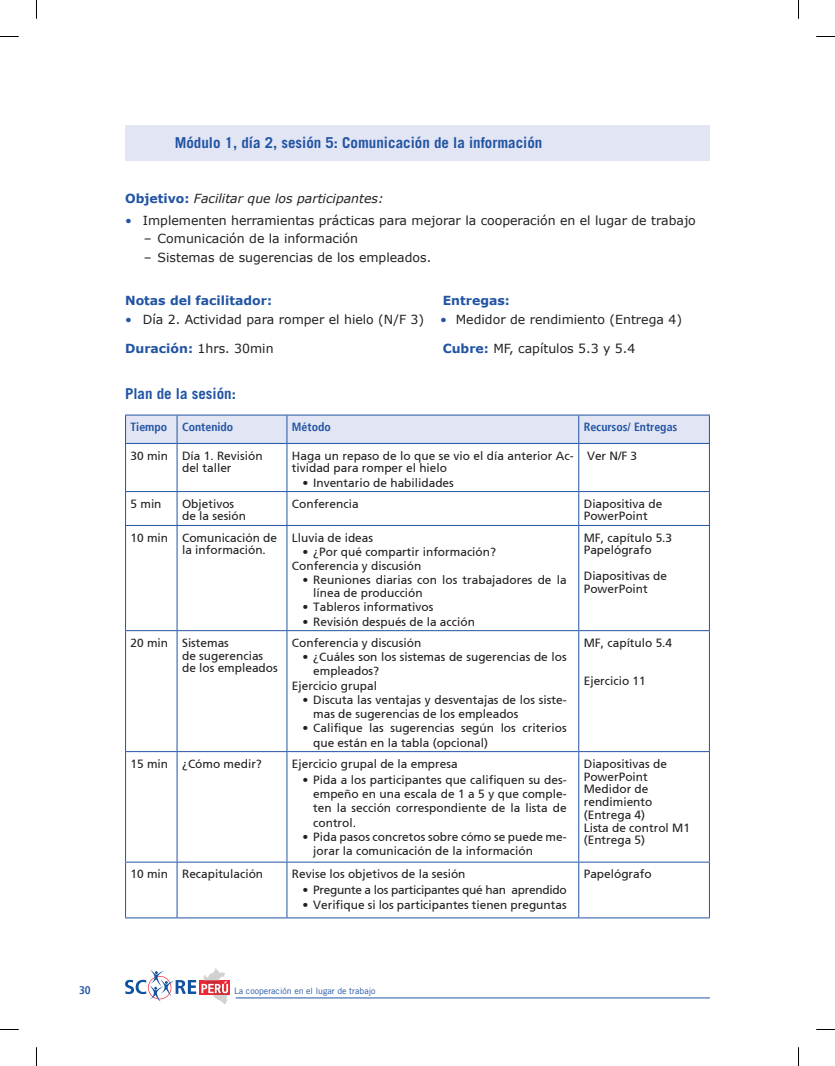
<style>
.page{position:relative;width:835px;height:1066px;background:#fff}
.page>*{position:absolute;margin:0;border:0;box-sizing:border-box;transform-origin:0 0}
.t1{font:700 15px "Trade Gothic LT Std";color:#2254a4}
.t2{font:12.5px "Verdana";color:#231f20}
.t3{font:italic 12.5px "Verdana";color:#231f20}
.t4{font:700 12.5px "Verdana";color:#2254a4}
.t5{font:11.88px/12.8px "Frutiger Roman";color:#231f20}
.t6{font:11.88px "Frutiger Roman";letter-spacing:-.025em;color:#231f20}
.t7{font:700 condensed 11.88px "Frutiger";color:#2254a4}
.t8{font:700 condensed 11.25px "Frutiger";color:#2254a4}
.t9{font:8.75px "Trade Gothic LT Std";color:#2254a4}
.s1{font-weight:700;font-style:normal;color:#2254a4}
.s2{color:#2254a4}
.s3{font-weight:700;color:#2254a4}
</style>
<div class="page">
<hr style="left:236px;top:997px;width:474px;height:1px;background:#2254a4">
<svg style="left:228px;top:980px;width:2px;height:14px"></svg>
<svg style="left:125px;top:968px;width:103px;height:35px"></svg>
<hr style="left:125px;top:414px;width:52px;height:1px;background:#2254a4">
<hr style="left:177px;top:414px;width:110px;height:1px;background:#2254a4">
<hr style="left:287px;top:414px;width:292px;height:1px;background:#2254a4">
<hr style="left:579px;top:414px;width:131px;height:1px;background:#2254a4">
<svg style="left:125px;top:415px;width:585px;height:28px;background:#dce0f0"></svg>
<hr style="left:125px;top:443px;width:52px;height:1px;background:#2254a4">
<hr style="left:125px;top:444px;width:1px;height:47px;background:#2254a4">
<hr style="left:177px;top:443px;width:110px;height:1px;background:#2254a4">
<hr style="left:177px;top:444px;width:1px;height:47px;background:#2254a4">
<hr style="left:287px;top:443px;width:292px;height:1px;background:#2254a4">
<hr style="left:286px;top:444px;width:1px;height:47px;background:#2254a4">
<hr style="left:579px;top:443px;width:131px;height:1px;background:#2254a4">
<hr style="left:578px;top:444px;width:1px;height:47px;background:#2254a4">
<hr style="left:709px;top:444px;width:1px;height:47px;background:#2254a4">
<hr style="left:125px;top:491px;width:52px;height:1px;background:#2254a4">
<hr style="left:125px;top:492px;width:1px;height:33px;background:#2254a4">
<hr style="left:177px;top:491px;width:110px;height:1px;background:#2254a4">
<hr style="left:177px;top:492px;width:1px;height:33px;background:#2254a4">
<hr style="left:287px;top:491px;width:292px;height:1px;background:#2254a4">
<hr style="left:286px;top:492px;width:1px;height:33px;background:#2254a4">
<hr style="left:579px;top:491px;width:131px;height:1px;background:#2254a4">
<hr style="left:578px;top:492px;width:1px;height:33px;background:#2254a4">
<hr style="left:709px;top:492px;width:1px;height:33px;background:#2254a4">
<hr style="left:125px;top:525px;width:52px;height:1px;background:#2254a4">
<hr style="left:125px;top:525px;width:1px;height:105px;background:#2254a4">
<hr style="left:177px;top:525px;width:110px;height:1px;background:#2254a4">
<hr style="left:177px;top:525px;width:1px;height:105px;background:#2254a4">
<hr style="left:287px;top:525px;width:292px;height:1px;background:#2254a4">
<hr style="left:286px;top:525px;width:1px;height:105px;background:#2254a4">
<hr style="left:579px;top:525px;width:131px;height:1px;background:#2254a4">
<hr style="left:578px;top:525px;width:1px;height:105px;background:#2254a4">
<hr style="left:709px;top:525px;width:1px;height:105px;background:#2254a4">
<hr style="left:125px;top:630px;width:52px;height:1px;background:#2254a4">
<hr style="left:125px;top:631px;width:1px;height:119px;background:#2254a4">
<hr style="left:177px;top:630px;width:110px;height:1px;background:#2254a4">
<hr style="left:177px;top:631px;width:1px;height:119px;background:#2254a4">
<hr style="left:287px;top:630px;width:292px;height:1px;background:#2254a4">
<hr style="left:286px;top:631px;width:1px;height:119px;background:#2254a4">
<hr style="left:579px;top:630px;width:131px;height:1px;background:#2254a4">
<hr style="left:578px;top:631px;width:1px;height:119px;background:#2254a4">
<hr style="left:709px;top:631px;width:1px;height:119px;background:#2254a4">
<hr style="left:125px;top:750px;width:52px;height:1px;background:#2254a4">
<hr style="left:125px;top:751px;width:1px;height:110px;background:#2254a4">
<hr style="left:177px;top:750px;width:110px;height:1px;background:#2254a4">
<hr style="left:177px;top:751px;width:1px;height:110px;background:#2254a4">
<hr style="left:287px;top:750px;width:292px;height:1px;background:#2254a4">
<hr style="left:286px;top:751px;width:1px;height:110px;background:#2254a4">
<hr style="left:579px;top:750px;width:131px;height:1px;background:#2254a4">
<hr style="left:578px;top:751px;width:1px;height:110px;background:#2254a4">
<hr style="left:709px;top:751px;width:1px;height:110px;background:#2254a4">
<hr style="left:125px;top:861px;width:52px;height:1px;background:#2254a4">
<hr style="left:125px;top:862px;width:1px;height:55px;background:#2254a4">
<hr style="left:177px;top:861px;width:110px;height:1px;background:#2254a4">
<hr style="left:177px;top:862px;width:1px;height:55px;background:#2254a4">
<hr style="left:287px;top:861px;width:292px;height:1px;background:#2254a4">
<hr style="left:286px;top:862px;width:1px;height:55px;background:#2254a4">
<hr style="left:579px;top:861px;width:131px;height:1px;background:#2254a4">
<hr style="left:578px;top:862px;width:1px;height:55px;background:#2254a4">
<hr style="left:709px;top:862px;width:1px;height:55px;background:#2254a4">
<hr style="left:125px;top:917px;width:52px;height:1px;background:#2254a4">
<hr style="left:177px;top:917px;width:110px;height:1px;background:#2254a4">
<hr style="left:287px;top:917px;width:292px;height:1px;background:#2254a4">
<hr style="left:579px;top:917px;width:131px;height:1px;background:#2254a4">
<div style="left:125px;top:125px;width:585px;height:35px;background:#e2e5f3"></div>
<svg style="left:0;top:36px;width:19px;height:1px"></svg>
<svg style="left:816px;top:36px;width:19px;height:1px"></svg>
<svg style="left:36px;top:0;width:1px;height:19px"></svg>
<svg style="left:36px;top:1047px;width:1px;height:18px"></svg>
<svg style="left:798px;top:0;width:1px;height:19px"></svg>
<svg style="left:798px;top:1047px;width:1px;height:18px"></svg>
<p class="t1" style="left:175px;top:134px;width:369px">Módulo 1, día 2, sesión 5: Comunicación de la información</p>
<p class="t3" style="left:125px;top:189px;width:260px"><span class="s1">Objetivo:</span> Facilitar que los participantes:</p>
<p class="t2" style="left:125px;top:211px;width:572px"><span class="s2">•</span> Implementen herramientas prácticas para mejorar la cooperación en el lugar de trabajo</p>
<p class="t2" style="left:144px;top:230px;width:216px">– Comunicación de la información</p>
<p class="t2" style="left:144px;top:249px;width:289px">– Sistemas de sugerencias de los empleados.</p>
<p class="t4" style="left:125px;top:292px;width:148px">Notas del facilitador:</p>
<p class="t4" style="left:443px;top:292px;width:69px">Entregas:</p>
<p class="t2" style="left:125px;top:310px;width:301px"><span class="s2">•</span> Día 2. Actividad para romper el hielo (N/F 3)</p>
<p class="t2" style="left:440px;top:310px;width:243px"><span class="s2">•</span> Medidor de rendimiento (Entrega 4)</p>
<p class="t2" style="left:125px;top:340px;width:150px"><span class="s3">Duración:</span> 1hrs. 30min</p>
<p class="t2" style="left:443px;top:340px;width:194px"><span class="s3">Cubre:</span> MF, capítulos 5.3 y 5.4</p>
<p class="t1" style="left:125px;top:384px;width:112px">Plan de la sesión:</p>
<p class="t7" style="left:131px;top:419px;width:104px">Tiempo Contenido</p>
<p class="t7" style="left:292px;top:419px;width:40px">Método</p>
<p class="t7" style="left:584px;top:419px;width:95px">Recursos/ Entregas</p>
<p class="t5" style="left:182px;top:449px;width:82px;text-indent:-52px">30 min Día 1. Revisión del taller</p>
<p class="t5" style="left:292px;top:449px;width:283px">Haga un repaso de lo que se vio el día anterior Ac&shy;tividad para romper el hielo</p>
<p class="t5" style="left:302px;top:476px;width:153px">• Inventario de habilidades</p>
<p class="t5" style="left:587px;top:449px;width:52px">Ver N/F 3</p>
<p class="t5" style="left:131px;top:497px;width:33px">5 min</p>
<p class="t5" style="left:182px;top:497px;width:66px">Objetivos de la sesión</p>
<p class="t5" style="left:292px;top:497px;width:68px">Conferencia</p>
<p class="t5" style="left:584px;top:497px;width:80px">Diapositiva de<br>PowerPoint</p>
<p class="t5" style="left:182px;top:531px;width:96px;text-indent:-52px">10 min Comunicación de la información.</p>
<p class="t5" style="left:292px;top:531px;width:83px">Lluvia de ideas</p>
<p class="t5" style="left:584px;top:531px;width:90px">MF, capítulo 5.3<br>Papelógrafo</p>
<p class="t5" style="left:584px;top:569px;width:85px">Diapositivas de<br>PowerPoint</p>
<p class="t5" style="left:292px;top:544px;width:206px;line-height:14.2px;text-indent:11px">• ¿Por qué compartir información?<br>Conferencia y discusión</p>
<p class="t5" style="left:313px;top:573px;width:255px;text-indent:-11px">• Reuniones diarias con los trabajadores de la línea de producción</p>
<p class="t5" style="left:302px;top:600px;width:132px">• Tableros informativos</p>
<p class="t5" style="left:302px;top:615px;width:174px">• Revisión después de la acción</p>
<p class="t5" style="left:182px;top:636px;width:97px;text-indent:-52px">20 min Sistemas<br>de sugerencias de los empleados</p>
<p class="t5" style="left:292px;top:636px;width:131px">Conferencia y discusión</p>
<p class="t5" style="left:302px;top:650px;width:266px">• ¿Cuáles son los sistemas de sugerencias de los</p>
<p class="t5" style="left:313px;top:664px;width:67px">empleados?</p>
<p class="t5" style="left:292px;top:679px;width:87px">Ejercicio grupal</p>
<p class="t5" style="left:313px;top:692px;width:255px;line-height:14.2px;text-indent:-11px">• Discuta las ventajas y desventajas de los siste&shy;mas de sugerencias de los empleados</p>
<p class="t5" style="left:313px;top:721px;width:255px;line-height:14.2px;text-indent:-11px">• Califique las sugerencias según los criterios que están en la tabla (opcional)</p>
<p class="t5" style="left:131px;top:757px;width:133px">15 min ¿Cómo medir?</p>
<p class="t5" style="left:292px;top:757px;width:167px">Ejercicio grupal de la empresa</p>
<p class="t5" style="left:313px;top:772px;width:255px;line-height:14.2px;text-align:justify;text-indent:-11px">• Pida a los participantes que califiquen su des&shy;empeño en una escala de 1 a 5 y que comple&shy;ten la sección correspondiente de la lista de control.</p>
<p class="t5" style="left:313px;top:829px;width:255px;line-height:14.2px;text-indent:-11px">• Pida pasos concretos sobre cómo se puede me&shy;jorar la comunicación de la información</p>
<p class="t5" style="left:131px;top:867px;width:134px">10 min Recapitulación</p>
<p class="t5" style="left:292px;top:867px;width:175px">Revise los objetivos de la sesión</p>
<p class="t6" style="left:302px;top:882px;width:265px">• Pregunte a los participantes qué han aprendido</p>
<p class="t5" style="left:302px;top:897px;width:265px">• Verifique si los participantes tienen preguntas</p>
<p class="t5" style="left:584px;top:636px;width:90px">MF, capítulo 5.4</p>
<p class="t5" style="left:584px;top:674px;width:64px">Ejercicio 11</p>
<p class="t5" style="left:584px;top:757px;width:108px">Diapositivas de<br>PowerPoint<br>Medidor de rendimiento (Entrega 4)<br>Lista de control M1 (Entrega 5)</p>
<p class="t5" style="left:584px;top:867px;width:69px">Papelógrafo</p>
<p class="t8" style="left:79px;top:983px;width:13px">30</p>
<p class="t9" style="left:234px;top:985px;width:143px">La cooperación en el lugar de trabajo</p>
</div>
